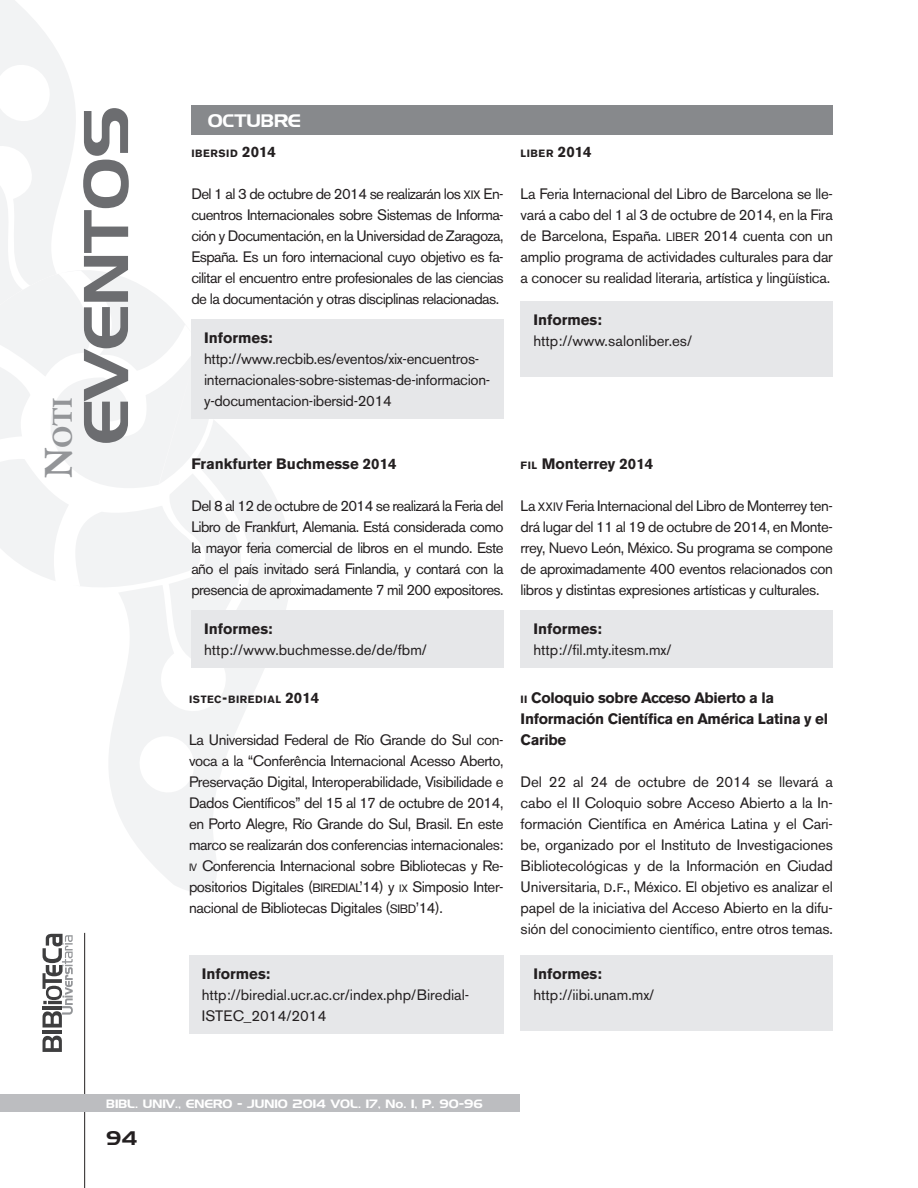
<style>
.page{position:relative;width:918px;height:1188px;background:#fff}
.page>*{position:absolute;margin:0;border:0;box-sizing:border-box;transform-origin:0 0}
.t1{font:63px "Denmark";color:#6c6d70}
.t2{font:700 28.35px "Adobe Garamond Pro";color:#939598}
.t3{font:19.5px "Denmark";color:#231f20}
.NOTICIAS_-_cabeza{font:18px "Denmark";color:#fff}
.CUERPO_-_español{font:15px/21px "Akzidenz Grotesk BE";letter-spacing:-.02em;color:#231f20;text-align:justify}
.CUERPO_-_español-2{font:15px/21px "Akzidenz Grotesk BE";color:#231f20}
.Subtitulo_1{font:700 15px "Akzidenz Grotesk BE";color:#231f20}
.Subtitulo_1-2{font:700 15px/21px "Akzidenz Grotesk BE";letter-spacing:-.02em;color:#231f20}
.Identificador_izquie{font:12px "Denmark";color:#fff}
.Subtitulo_1-3{font:700 10.5px "Akzidenz Grotesk BE";letter-spacing:.055em;color:#231f20}
.s1{font-size:40.5px}
.s2{font-size:15px}
.s3{font-size:12.15px}
.s4{font-size:10.5px}
.s5{font-size:17.25px}
</style>
<div class="page">
<svg style="left:0;top:0;width:76px;height:248px;fill:#f2f3f4"></svg>
<svg style="left:109px;top:428px;width:183px;height:465px"></svg>
<svg style="left:164px;top:473px;width:127px;height:192px"></svg>
<svg style="left:0;top:248px;width:222px;height:343px;fill:#f2f3f4"></svg>
<svg style="left:43px;top:1036px;width:19px;height:16px"></svg>
<hr style="left:43px;top:1030px;width:19px;height:4px;background:#3e3e3f">
<svg style="left:43px;top:934px;width:30px;height:94px"></svg>
<hr style="left:84px;top:933px;width:1px;height:255px;background:#231f20">
<div style="left:0;top:1094px;width:519px;height:17px;background:#bcbdc0"></div>
<div style="left:191px;top:105px;width:642px;height:29px;background:#87898c"></div>
<div style="left:191px;top:610px;width:313px;height:57px;background:#e6e7e9"></div>
<div style="left:521px;top:610px;width:312px;height:57px;background:#e6e7e9"></div>
<div style="left:191px;top:319px;width:313px;height:99px;background:#e6e7e9"></div>
<div style="left:521px;top:301px;width:312px;height:75px;background:#e6e7e9"></div>
<div style="left:521px;top:955px;width:312px;height:75px;background:#e6e7e9"></div>
<div style="left:189px;top:955px;width:315px;height:79px;background:#e6e7e9"></div>
<h2 class="t2" style="left:46px;top:478px;width:82px;rotate:-90deg"><span class="s1">N</span>oti</h2>
<h1 class="t1" style="left:68px;top:445px;width:340px;rotate:-90deg">EVENTOS</h1>
<p class="NOTICIAS_-_cabeza" style="left:208px;top:109px;width:95px">OCTUBRE</p>
<p class="Subtitulo_1-3" style="left:191px;top:147px;width:86px">IBERSID <span class="s2">2014</span></p>
<p class="CUERPO_-_español" style="left:191px;top:183px;width:314px">Del 1 al 3 de octubre de 2014 se realizarán los <span class="s3">XIX</span> En&shy;cuentros Internacionales sobre Sistemas de Informa&shy;ción y Documentación, en la Universidad de Zaragoza, España. Es un foro internacional cuyo objetivo es fa&shy;cilitar el encuentro entre profesionales de las ciencias de la documentación y otras disciplinas relacionadas.</p>
<p class="Subtitulo_1" style="left:204px;top:329px;width:70px">Informes:</p>
<p class="CUERPO_-_español" style="left:204px;top:348px;width:288px;text-align:left">http://www.recbib.es/eventos/xix-encuentros&shy;internacionales-sobre-sistemas-de-informacion&shy;y-documentacion-ibersid-2014</p>
<p class="Subtitulo_1-3" style="left:521px;top:147px;width:72px">LIBER <span class="s2">2014</span></p>
<p class="CUERPO_-_español" style="left:521px;top:183px;width:314px">La Feria Internacional del Libro de Barcelona se lle&shy;vará a cabo del 1 al 3 de octubre de 2014, en la Fira de Barcelona, España. <span class="s3">LIBER</span> 2014 cuenta con un amplio programa de actividades culturales para dar a conocer su realidad literaria, artística y lingüística.</p>
<p class="Subtitulo_1" style="left:533px;top:311px;width:70px">Informes:</p>
<p class="CUERPO_-_español-2" style="left:533px;top:331px;width:160px">http://www.salonliber.es/</p>
<p class="Subtitulo_1" style="left:191px;top:455px;width:207px">Frankfurter Buchmesse 2014</p>
<p class="CUERPO_-_español" style="left:191px;top:495px;width:314px">Del 8 al 12 de octubre de 2014 se realizará la Feria del Libro de Frankfurt, Alemania. Está considerada como la mayor feria comercial de libros en el mundo. Este año el país invitado será Finlandia, y contará con la presencia de aproximadamente 7 mil 200 expositores.</p>
<p class="Subtitulo_1" style="left:204px;top:620px;width:70px">Informes:</p>
<p class="CUERPO_-_español-2" style="left:204px;top:639px;width:224px">http://www.buchmesse.de/de/fbm/</p>
<p class="Subtitulo_1-3" style="left:189px;top:693px;width:132px">ISTEC<span class="s2">-</span>BIREDIAL <span class="s2">2014</span></p>
<p class="CUERPO_-_español" style="left:189px;top:729px;width:316px">La Universidad Federal de Río Grande do Sul con&shy;voca a la “Conferência Internacional Acesso Aberto, Preservação Digital, Interoperabilidade, Visibilidade e Dados Científicos” del 15 al 17 de octubre de 2014, en Porto Alegre, Río Grande do Sul, Brasil. En este marco se realizarán dos conferencias internacionales:<br><span class="s4">IV</span> Conferencia Internacional sobre Bibliotecas y Re&shy;positorios Digitales (<span class="s3">BIREDIAL</span>’14) y <span class="s4">IX</span> Simposio Inter&shy;nacional de Bibliotecas Digitales (<span class="s3">SIBD</span>’14).</p>
<p class="Subtitulo_1" style="left:202px;top:965px;width:70px">Informes:</p>
<p class="CUERPO_-_español-2" style="left:202px;top:985px;width:269px">http://biredial.ucr.ac.cr/index.php/Biredial-<br>ISTEC_2014/2014</p>
<p class="Subtitulo_1" style="left:521px;top:455px;width:134px"><span class="s4">FIL</span> Monterrey 2014</p>
<p class="CUERPO_-_español" style="left:521px;top:495px;width:314px">La <span class="s3">XXIV</span> Feria Internacional del Libro de Monterrey ten&shy;drá lugar del 11 al 19 de octubre de 2014, en Monte&shy;rrey, Nuevo León, México. Su programa se compone de aproximadamente 400 eventos relacionados con libros y distintas expresiones artísticas y culturales.</p>
<p class="Subtitulo_1" style="left:533px;top:620px;width:70px">Informes:</p>
<p class="CUERPO_-_español-2" style="left:533px;top:639px;width:140px">http://fil.mty.itesm.mx/</p>
<p class="Subtitulo_1-2" style="left:521px;top:687px;width:309px"><span class="s4">II</span> Coloquio sobre Acceso Abierto a la<br>Información Científica en América Latina y el<br>Caribe</p>
<p class="CUERPO_-_español" style="left:521px;top:771px;width:314px">Del 22 al 24 de octubre de 2014 se llevará a cabo el II Coloquio sobre Acceso Abierto a la In&shy;formación Científica en América Latina y el Cari&shy;be, organizado por el Instituto de Investigaciones Bibliotecológicas y de la Información en Ciudad Universitaria, <span class="s3">D</span><span class="s5">.</span><span class="s3">F</span><span class="s5">.</span>, México. El objetivo es analizar el papel de la iniciativa del Acceso Abierto en la difu&shy;sión del conocimiento científico, entre otros temas.</p>
<p class="Subtitulo_1" style="left:533px;top:965px;width:70px">Informes:</p>
<p class="CUERPO_-_español-2" style="left:533px;top:985px;width:122px">http://iibi.unam.mx/</p>
<p class="Identificador_izquie" style="left:106px;top:1096px;width:378px">BIBL. UNIV., ENERO - JUNIO 2014 VOL. 17, No. 1, P. 90-96</p>
<p class="t3" style="left:106px;top:1127px;width:33px">94</p>
</div>
